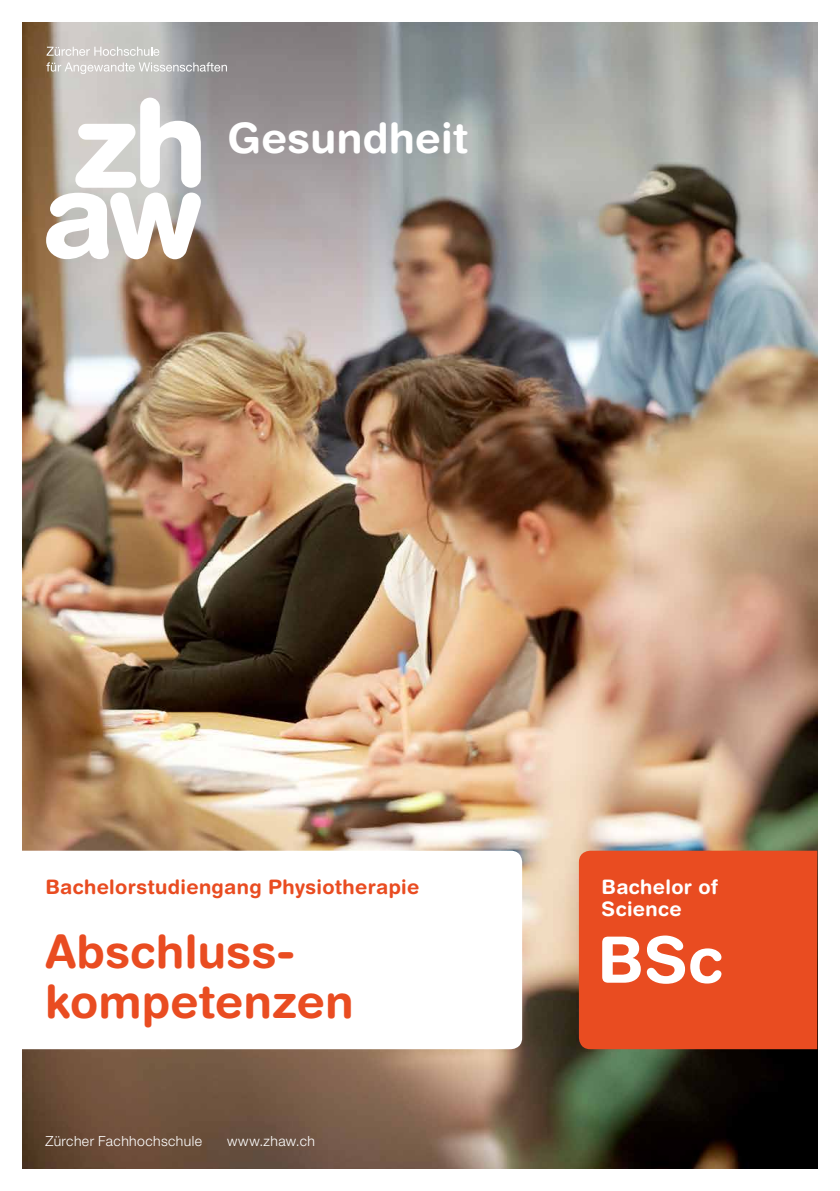
<style>
.page{position:relative;width:840px;height:1191px;background:#fff}
.page>*{position:absolute;margin:0;border:0;box-sizing:border-box;transform-origin:0 0}
.t1{font:700 64px "Helvetica Rounded LT Std";color:#fff}
.t2{font:700 46px/50px "Helvetica Rounded LT Std";letter-spacing:.01em;color:#e94c21}
.t3{font:700 42px "Helvetica Rounded LT Std";letter-spacing:.01em;color:#fff}
.t4{font:700 20px "Helvetica Rounded LT Std";letter-spacing:.015em;color:#e94c21}
.t5{font:700 20px/22px "Helvetica Rounded LT Std";letter-spacing:.02em;color:#fff}
.t6{font:300 14px "Helvetica Neue LT Std";letter-spacing:.03em;color:#fff}
</style>
<div class="page">
<img style="left:23px;top:23px;width:793px;height:1145px">
<svg style="left:22px;top:850px;width:500px;height:199px"></svg>
<div style="left:578px;top:850px;width:238px;height:199px;background:#e94c21"></div>
<svg style="left:46px;top:98px;width:155px;height:162px"></svg>
<svg style="left:47px;top:47px;width:112px;height:9px"></svg>
<svg style="left:46px;top:62px;width:181px;height:12px;background:#c6c4c1"></svg>
<h3 class="t3" style="left:227px;top:112px;width:243px">Gesundheit</h3>
<p class="t4" style="left:45px;top:874px;width:375px">Bachelorstudiengang Physiotherapie</p>
<h2 class="t2" style="left:45px;top:925px;width:309px">Abschluss&shy;kompetenzen</h2>
<p class="t6" style="left:45px;top:1132px;width:158px">Zürcher Fachhochschule</p>
<p class="t6" style="left:227px;top:1132px;width:89px">www.zhaw.ch</p>
<p class="t5" style="left:601px;top:875px;width:118px">Bachelor of<br>Science</p>
<h1 class="t1" style="left:597px;top:921px;width:127px">BSc</h1>
</div>
